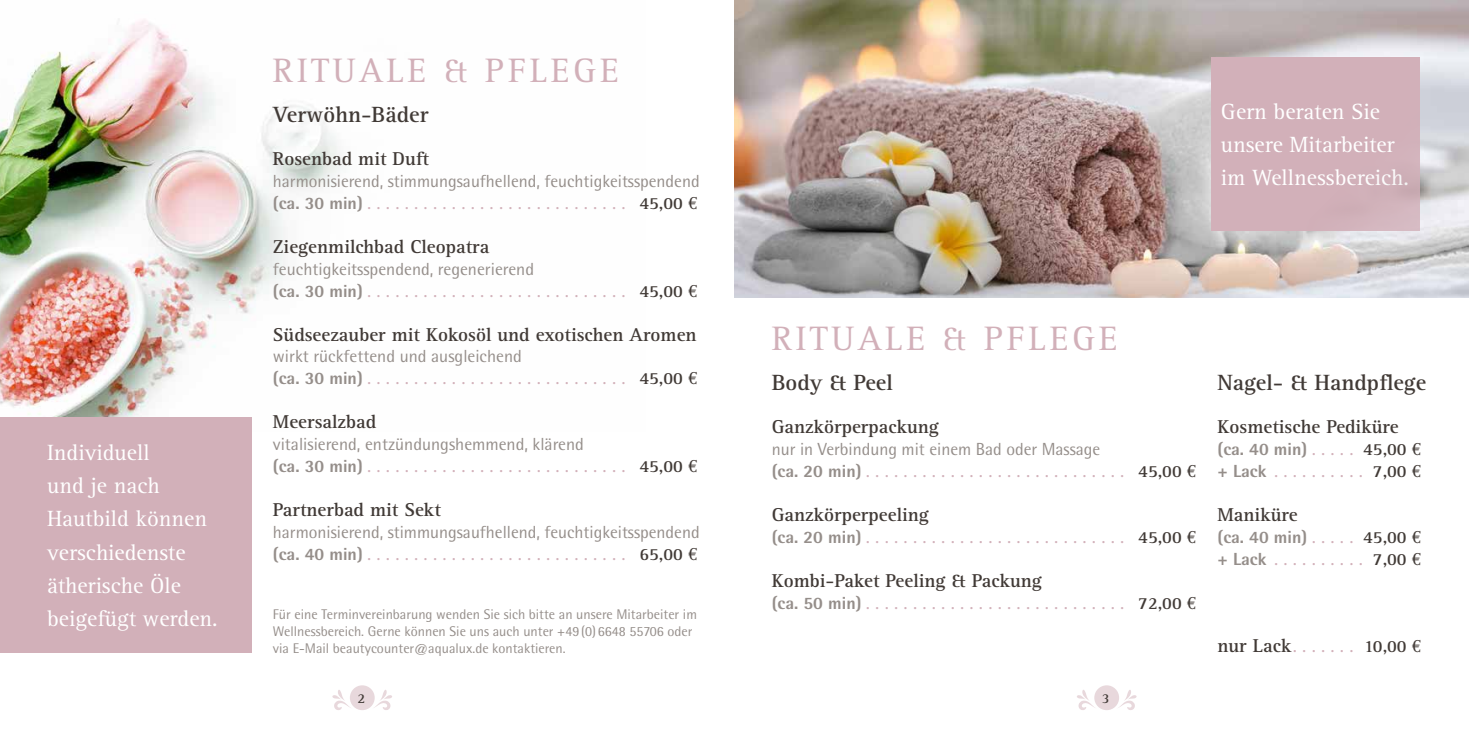
<style>
.page{position:relative;width:1469px;height:735px;background:#fff}
.page>*{position:absolute;margin:0;border:0;box-sizing:border-box;transform-origin:0 0}
.t1{font:35px "Rotis Serif";letter-spacing:.1em;color:#d2b0b9}
.t2{font:22.75px/33.2px "Rotis Serif";color:#fff}
.t3{font:700 22.75px "Rotis Serif";color:#413a36}
.t4{font:700 19.25px "Rotis Serif";color:#413a36}
.t5{font:17.5px "Rotis Serif";color:#d2b0b9}
.t6{font:17.5px "Rotis Semi Sans";color:#958e8a}
.t7{font:800 17.5px "Rotis Semi Sans";color:#958e8a}
.t8{font:14px/16.8px "Rotis Semi Sans";color:#958e8a}
.t9{font:700 14px "Rotis Serif";color:#413a36}
.s1{font-family:"Rotis Semi Sans";font-weight:800;color:#958e8a}
.s2{font-weight:700;color:#413a36}
.s3{font-family:"Euro Serif";color:#413a36}
.s4{font-family:"Rotis Serif";font-weight:400;color:#d2b0b9}
.s5{font-family:"Rotis Serif";font-weight:700;color:#413a36}
.s6{font-family:"Euro Serif";font-weight:400;color:#413a36}
.s7{font-weight:400;font-size:17.5px;color:#d2b0b9}
.s8{font-size:17.5px}
.s9{font-family:"Euro Serif";font-weight:400;font-size:17.5px}
</style>
<div class="page">
<img style="left:0;top:19px;width:341px;height:412px">
<img style="left:734px;top:0;width:734px;height:298px">
<div style="left:1210px;top:57px;width:209px;height:174px;background:#d2b0b9"></div>
<div style="left:0;top:417px;width:251px;height:235px;background:#d2b0b9"></div>
<div style="left:350px;top:685px;width:25px;height:24px;background:#e8d8dc;border-radius:50%"></div>
<div style="left:1094px;top:685px;width:25px;height:24px;background:#e8d8dc;border-radius:50%"></div>
<svg style="left:372px;top:690px;width:20px;height:20px"></svg>
<svg style="left:1116px;top:690px;width:20px;height:20px"></svg>
<svg style="left:332px;top:690px;width:20px;height:20px"></svg>
<svg style="left:1077px;top:690px;width:19px;height:20px"></svg>
<h2 class="t2" style="left:47px;top:436px;width:169px">Individuell<br>und je nach<br>Hautbild können verschiedenste ätherische Öle beigefügt werden.</h2>
<h1 class="t1" style="left:273px;top:50px;width:347px">RITUALE &amp; PFLEGE</h1>
<h2 class="t3" style="left:273px;top:100px;width:157px">Verwöhn-Bäder</h2>
<p class="t4" style="left:273px;top:147px;width:157px">Rosenbad mit Duft</p>
<p class="t6" style="left:273px;top:171px;width:428px">harmonisierend, stimmungsaufhellend, feuchtigkeitsspendend</p>
<p class="t5" style="left:273px;top:193px;width:426px"><span class="s1">(ca. 30 min)</span> . . . . . . . . . . . . . . . . . . . . . . . . . . . . <span class="s2">45,00</span> <span class="s3">€</span></p>
<p class="t4" style="left:273px;top:235px;width:218px">Ziegenmilchbad Cleopatra</p>
<p class="t6" style="left:273px;top:258px;width:263px">feuchtigkeitsspendend, regenerierend</p>
<p class="t5" style="left:273px;top:281px;width:426px"><span class="s1">(ca. 30 min)</span> . . . . . . . . . . . . . . . . . . . . . . . . . . . . <span class="s2">45,00</span> <span class="s3">€</span></p>
<p class="t4" style="left:273px;top:322px;width:425px">Südseezauber mit Kokosöl und exotischen Aromen</p>
<p class="t6" style="left:273px;top:346px;width:250px">wirkt rückfettend und ausgleichend</p>
<p class="t5" style="left:273px;top:368px;width:426px"><span class="s1">(ca. 30 min)</span> . . . . . . . . . . . . . . . . . . . . . . . . . . . . <span class="s2">45,00</span> <span class="s3">€</span></p>
<p class="t4" style="left:273px;top:410px;width:105px">Meersalzbad</p>
<p class="t6" style="left:273px;top:433px;width:312px">vitalisierend, entzündungshemmend, klärend</p>
<p class="t5" style="left:273px;top:456px;width:426px"><span class="s1">(ca. 30 min)</span> . . . . . . . . . . . . . . . . . . . . . . . . . . . . <span class="s2">45,00</span> <span class="s3">€</span></p>
<p class="t4" style="left:273px;top:497px;width:169px">Partnerbad mit Sekt</p>
<p class="t6" style="left:273px;top:521px;width:428px">harmonisierend, stimmungsaufhellend, feuchtigkeitsspendend</p>
<p class="t5" style="left:273px;top:543px;width:426px"><span class="s1">(ca. 40 min)</span> . . . . . . . . . . . . . . . . . . . . . . . . . . . . <span class="s2">65,00</span> <span class="s3">€</span></p>
<p class="t8" style="left:273px;top:605px;width:425px">Für eine Terminvereinbarung wenden Sie sich bitte an unsere Mitarbeiter im<br>Wellnessbereich. Gerne können Sie uns auch unter +49(0)6648 55706 oder via E-Mail beautycounter@aqualux.de kontaktieren.</p>
<h1 class="t1" style="left:771px;top:318px;width:347px">RITUALE &amp; PFLEGE</h1>
<h2 class="t3" style="left:771px;top:368px;width:123px">Body &amp; Peel</h2>
<p class="t4" style="left:771px;top:415px;width:169px">Ganzkörperpackung</p>
<p class="t6" style="left:771px;top:439px;width:330px">nur in Verbindung mit einem Bad oder Massage</p>
<p class="t5" style="left:771px;top:461px;width:426px"><span class="s1">(ca. 20 min)</span> . . . . . . . . . . . . . . . . . . . . . . . . . . . . <span class="s2">45,00</span> <span class="s3">€</span></p>
<p class="t4" style="left:771px;top:503px;width:159px">Ganzkörperpeeling</p>
<p class="t5" style="left:771px;top:527px;width:426px"><span class="s1">(ca. 20 min)</span> . . . . . . . . . . . . . . . . . . . . . . . . . . . . <span class="s2">45,00</span> <span class="s3">€</span></p>
<p class="t4" style="left:771px;top:568px;width:272px">Kombi-Paket Peeling &amp; Packung</p>
<p class="t5" style="left:771px;top:592px;width:426px"><span class="s1">(ca. 50 min)</span> . . . . . . . . . . . . . . . . . . . . . . . . . . . . <span class="s2">72,00</span> <span class="s3">€</span></p>
<p class="t9" style="left:357px;top:689px;width:9px">2</p>
<p class="t9" style="left:1101px;top:689px;width:9px">3</p>
<h2 class="t2" style="left:1220px;top:95px;width:190px">Gern beraten Sie unsere Mitarbeiter im Wellnessbereich.</h2>
<h2 class="t3" style="left:1217px;top:368px;width:210px">Nagel- &amp; Handpflege</h2>
<p class="t4" style="left:1217px;top:415px;width:183px">Kosmetische Pediküre</p>
<p class="t7" style="left:1217px;top:438px;width:205px">(ca. 40 min) <span class="s4">. . . . .</span> <span class="s5">45,00</span> <span class="s6">€</span></p>
<p class="t5" style="left:1217px;top:461px;width:205px"><span class="s1">+ Lack</span> . . . . . . . . . <span class="s2">7,00</span> <span class="s3">€</span></p>
<p class="t4" style="left:1217px;top:503px;width:82px">Maniküre</p>
<p class="t7" style="left:1217px;top:525px;width:205px">(ca. 40 min) <span class="s4">. . . . .</span> <span class="s5">45,00</span> <span class="s6">€</span></p>
<p class="t5" style="left:1217px;top:548px;width:205px"><span class="s1">+ Lack</span> . . . . . . . . . <span class="s2">7,00</span> <span class="s3">€</span></p>
<p class="t4" style="left:1217px;top:634px;width:205px">nur Lack <span class="s7">. . . . . . .</span> <span class="s8">10,00</span> <span class="s9">€</span></p>
</div>
